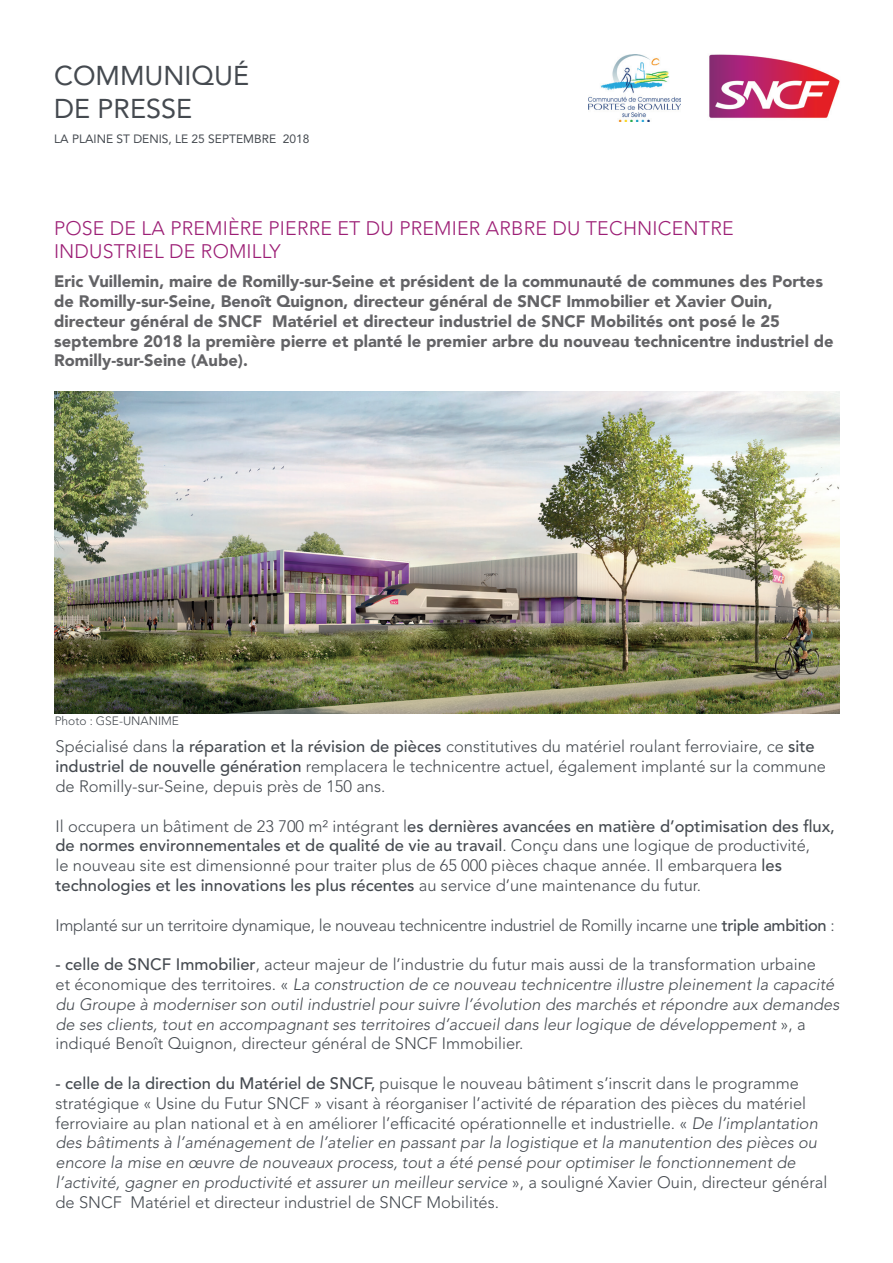
<style>
.page{position:relative;width:893px;height:1263px;background:#fff}
.page>*{position:absolute;margin:0;border:0;box-sizing:border-box;transform-origin:0 0}
.t1{font:27px/32.4px "Avenir LT Std";color:#454a50}
.t2{font:300 19.5px/23.4px "Avenir LT Std";letter-spacing:.01em;color:#9c1e75}
.t3{font:300 16.5px/19.8px "Avenir LT Std";color:#454a50}
.t4{font:italic 300 16.5px/19.8px "Avenir LT Std";color:#454a50}
.t5{font:900 16.5px/19.8px "Avenir LT Std";color:#636366}
.t6{font:300 16.5px "Avenir LT Std";letter-spacing:-.02em;color:#454a50}
.t7{font:12px "Avenir LT Std";color:#454a50}
.t8{font:300 12px "Avenir LT Std";color:#454a50}
.s1{font-weight:500}
.s2{font-weight:500;font-style:normal}
.s3{font-style:normal}
.s4{font-style:italic}
</style>
<div class="page">
<img style="left:55px;top:391px;width:785px;height:323px">
<img style="left:709px;top:54px;width:131px;height:64px">
<img style="left:588px;top:55px;width:92px;height:66px">
<h1 class="t1" style="left:54px;top:60px;width:197px">COMMUNIQUÉ<br>DE PRESSE</h1>
<p class="t7" style="left:54px;top:132px;width:257px">LA PLAINE ST DENIS, LE 25 SEPTEMBRE 2018</p>
<p class="t2" style="left:54px;top:217px;width:681px">POSE DE LA PREMIÈRE PIERRE ET DU PREMIER ARBRE DU TECHNICENTRE<br>INDUSTRIEL DE ROMILLY</p>
<p class="t5" style="left:54px;top:271px;width:781px">Eric Vuillemin, maire de Romilly-sur-Seine et président de la communauté de communes des Portes de Romilly-sur-Seine, Benoît Quignon, directeur général de SNCF Immobilier et Xavier Ouin, directeur général de SNCF Matériel et directeur industriel de SNCF Mobilités ont posé le 25 septembre 2018 la première pierre et planté le premier arbre du nouveau technicentre industriel de Romilly-sur-Seine (Aube).</p>
<p class="t8" style="left:55px;top:713px;width:126px">Photo : GSE-UNANIME</p>
<p class="t3" style="left:55px;top:737px;width:772px">Spécialisé dans l<span class="s1">a réparation et la révision de pièces</span> constitutives du matériel roulant ferroviaire, ce <span class="s1">site industriel de nouvelle génération</span> remplacera le technicentre actuel, également implanté sur la commune de Romilly-sur-Seine, depuis près de 150 ans.</p>
<p class="t3" style="left:55px;top:816px;width:781px">Il occupera un bâtiment de 23 700 m² intégrant l<span class="s1">es dernières avancées en matière d’optimisation des flux, de normes environnementales et de qualité de vie au travail</span>. Conçu dans une logique de productivité,<br>le nouveau site est dimensionné pour traiter plus de 65 000 pièces chaque année. Il embarquera <span class="s1">les technologies et les innovations les plus récentes</span> au service d’une maintenance du futur.</p>
<p class="t6" style="left:55px;top:915px;width:781px">Implanté sur un territoire dynamique, le nouveau technicentre industriel de Romilly incarne une <span class="s1">triple ambition</span> :</p>
<p class="t4" style="left:55px;top:955px;width:785px"><span class="s2">- celle de SNCF Immobilier</span><span class="s3">, acteur majeur de l’industrie du futur mais aussi de la transformation urbaine<br>et économique des territoires. «</span> La construction de ce nouveau technicentre illustre pleinement la capacité du Groupe à moderniser son outil industriel pour suivre l’évolution des marchés et répondre aux demandes de ses clients, tout en accompagnant ses territoires d’accueil dans leur logique de développement <span class="s3">», a indiqué Benoît Quignon, directeur général de SNCF Immobilier.</span></p>
<p class="t3" style="left:55px;top:1073px;width:773px"><span class="s1">- celle de la direction du Matériel de SNCF,</span> puisque le nouveau bâtiment s’inscrit dans le programme stratégique « Usine du Futur SNCF » visant à réorganiser l’activité de réparation des pièces du matériel ferroviaire au plan national et à en améliorer l’efficacité opérationnelle et industrielle. « <span class="s4">De l’implantation des bâtiments à l’aménagement de l’atelier en passant par la logistique et la manutention des pièces ou encore la mise en œuvre de nouveaux process, tout a été pensé pour optimiser le fonctionnement de l’activité, gagner en productivité et assurer un meilleur service</span> », a souligné Xavier Ouin, directeur général de SNCF Matériel et directeur industriel de SNCF Mobilités.</p>
</div>
